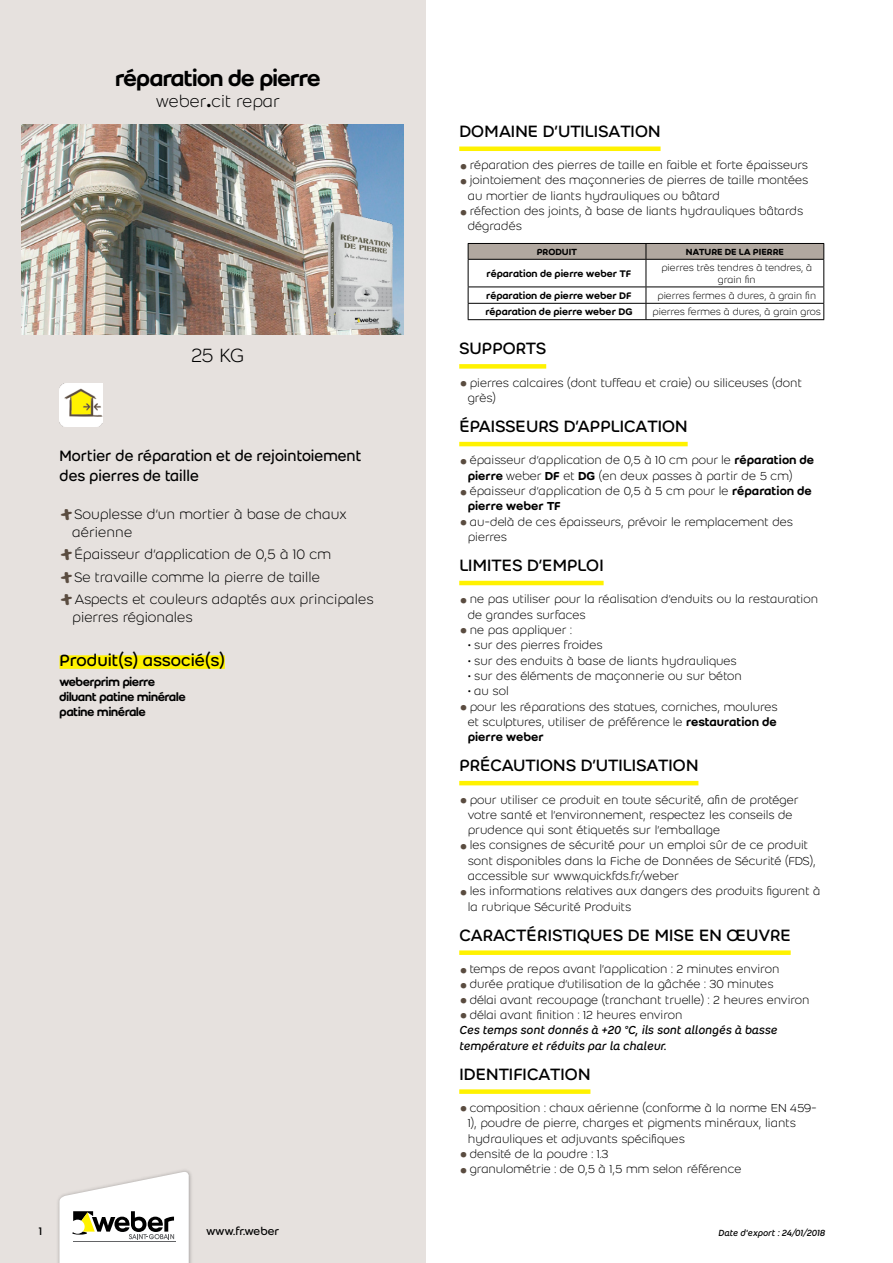
<style>
.page{position:relative;width:893px;height:1263px;background:#fff}
.page>*{position:absolute;margin:0;border:0;box-sizing:border-box;transform-origin:0 0}
.t1{font:24px "Weber Name";color:#000}
.t2{font:300 21px "Weber";color:#000}
.t3{font:18px "Weber";color:#000}
.t4{font:300 18px "Weber";color:#000}
.t5{font:16.5px/19.8px "Weber";color:#000;scale:.95 1}
.t6{font:300 15px/22.2px "Weber";color:#000}
.t7{font:300 12.75px/15.3px "Weber";color:#000}
.t8{font:italic 12.75px/15.3px "Weber";color:#000}
.t9{font:12.75px/15.3px "Weber Name";color:#000}
.t10{font:12px "Weber";letter-spacing:-.01em;color:#000}
.t11{font:300 10.5px/11.2px "Weber";color:#000;text-align:center}
.t12{font:500 10.5px "Weber";color:#000}
.t13{font:500 9.75px "Weber";letter-spacing:-.015em;color:#000}
.t14{font:italic 9.75px "Weber";color:#000}
.s1{font-family:"The Sans B8";font-weight:800}
.s2{font-family:"Weber Brush";font-weight:400;font-size:16.5px;color:#5a4c40}
.s3{font-size:34.5px;color:#5a4c40}
.s4{font-weight:500}
.s5{font-weight:300;font-style:normal;font-size:34.5px;color:#5a4c40}
.s6{font-weight:300;font-style:normal}
</style>
<div class="page">
<div style="left:0;top:0;width:425px;height:1263px;background:#e6e1de"></div>
<img style="left:58px;top:1170px;width:134px;height:93px">
<svg style="left:59px;top:1171px;width:130px;height:92px"></svg>
<hr style="left:459px;top:147px;width:202px;height:4px;background:#fff200">
<div style="left:459px;top:364px;width:87px;height:5px;background:#fff200"></div>
<hr style="left:459px;top:442px;width:229px;height:4px;background:#fff200">
<hr style="left:459px;top:581px;width:145px;height:4px;background:#fff200">
<hr style="left:459px;top:781px;width:239px;height:4px;background:#fff200">
<div style="left:459px;top:950px;width:332px;height:5px;background:#fff200"></div>
<div style="left:459px;top:1089px;width:131px;height:5px;background:#fff200"></div>
<hr style="left:468px;top:319px;width:178px;height:1px;background:#000">
<svg style="left:468px;top:243px;width:356px;height:76px"></svg>
<hr style="left:646px;top:319px;width:178px;height:1px;background:#000">
<div style="left:60px;top:655px;width:165px;height:14px;background:#fff200"></div>
<img style="left:60px;top:384px;width:42px;height:42px">
<img style="left:21px;top:124px;width:383px;height:211px">
<img style="left:323px;top:209px;width:71px;height:126px">
<h1 class="t1" style="left:116px;top:64px;width:206px">réparation de pierre</h1>
<h3 class="t4" style="left:156px;top:91px;width:126px">weber<span class="s1">.</span>cit repar</h3>
<h2 class="t2" style="left:191px;top:344px;width:55px">25 kg</h2>
<p class="t5" style="left:60px;top:446px;width:319px">MORTIER DE RÉPARATION ET DE REJOINTOIEMENT<br>DES PIERRES DE TAILLE</p>
<p class="t6" style="left:72px;top:505px;width:276px;line-height:18px;text-indent:-13px"><span class="s2">+</span>Souplesse d’un mortier à base de chaux aérienne</p>
<p class="t6" style="left:60px;top:543px;width:316px"><span class="s2">+</span>Épaisseur d’application de 0,5 à 10 cm<br><span class="s2">+</span>Se travaille comme la pierre de taille <span class="s2">+</span>Aspects et couleurs adaptés aux principales</p>
<p class="t6" style="left:72px;top:606px;width:122px">pierres régionales</p>
<h3 class="t3" style="left:60px;top:650px;width:167px">PRODUIT(S) ASSOCIÉ(S)</h3>
<p class="t9" style="left:60px;top:674px;width:128px">weberprim pierre diluant patine minérale patine minérale</p>
<p class="t10" style="left:39px;top:1224px;width:5px">1</p>
<p class="t10" style="left:206px;top:1224px;width:75px">WWW.FR.WEBER</p>
<h3 class="t3" style="left:459px;top:121px;width:203px">DOMAINE D’UTILISATION</h3>
<p class="t7" style="left:459px;top:158px;width:350px"><span class="s3">•</span> réparation des pierres de taille en faible et forte épaisseurs</p>
<p class="t7" style="left:468px;top:173px;width:342px;text-indent:-8px"><span class="s3">•</span> jointoiement des maçonneries de pierres de taille montées au mortier de liants hydrauliques ou bâtard</p>
<p class="t7" style="left:468px;top:203px;width:337px;text-indent:-8px"><span class="s3">•</span> réfection des joints, à base de liants hydrauliques bâtards dégradés</p>
<p class="t13" style="left:537px;top:246px;width:42px">PRODUIT</p>
<p class="t13" style="left:686px;top:246px;width:99px">NATURE DE LA PIERRE</p>
<p class="t12" style="left:487px;top:267px;width:146px">réparation de pierre weber TF</p>
<p class="t11" style="left:661px;top:263px;width:152px">pierres très tendres à tendres, à grain fin</p>
<p class="t12" style="left:486px;top:289px;width:147px">réparation de pierre weber DF</p>
<p class="t11" style="left:657px;top:290px;width:160px">pierres fermes à dures, à grain fin</p>
<p class="t12" style="left:485px;top:306px;width:149px">réparation de pierre weber DG</p>
<p class="t11" style="left:653px;top:307px;width:170px">pierres fermes à dures, à grain gros</p>
<h3 class="t3" style="left:459px;top:338px;width:88px">SUPPORTS</h3>
<p class="t7" style="left:468px;top:375px;width:336px;text-indent:-8px"><span class="s3">•</span> pierres calcaires (dont tuffeau et craie) ou siliceuses (dont grès)</p>
<h3 class="t3" style="left:459px;top:416px;width:230px">ÉPAISSEURS D’APPLICATION</h3>
<p class="t7" style="left:468px;top:453px;width:348px;text-indent:-8px"><span class="s3">•</span> épaisseur d’application de 0,5 à 10 cm pour le <span class="s4">réparation de pierre</span> weber <span class="s4">DF</span> et <span class="s4">DG</span> (en deux passes à partir de 5 cm)</p>
<p class="t7" style="left:468px;top:483px;width:346px;text-indent:-8px"><span class="s3">•</span> épaisseur d’application de 0,5 à 5 cm pour le <span class="s4">réparation de pierre weber TF</span></p>
<p class="t7" style="left:468px;top:514px;width:327px;text-indent:-8px"><span class="s3">•</span> au-delà de ces épaisseurs, prévoir le remplacement des pierres</p>
<h3 class="t3" style="left:459px;top:555px;width:146px">LIMITES D’EMPLOI</h3>
<p class="t7" style="left:468px;top:592px;width:352px;text-indent:-8px"><span class="s3">•</span> ne pas utiliser pour la réalisation d’enduits ou la restauration de grandes surfaces</p>
<p class="t7" style="left:459px;top:622px;width:114px"><span class="s3">•</span> ne pas appliquer :</p>
<p class="t7" style="left:468px;top:638px;width:136px">• sur des pierres froides</p>
<p class="t7" style="left:468px;top:653px;width:270px">• sur des enduits à base de liants hydrauliques</p>
<p class="t7" style="left:468px;top:668px;width:276px">• sur des éléments de maçonnerie ou sur béton</p>
<p class="t7" style="left:468px;top:684px;width:42px">• au sol</p>
<p class="t7" style="left:468px;top:699px;width:312px;text-align:justify;text-indent:-8px"><span class="s3">•</span> pour les réparations des statues, corniches, moulures et sculptures, utiliser de préférence le <span class="s4">restauration de pierre weber</span></p>
<h3 class="t3" style="left:459px;top:755px;width:241px">PRÉCAUTIONS D’UTILISATION</h3>
<p class="t7" style="left:468px;top:792px;width:333px;text-indent:-8px"><span class="s3">•</span> pour utiliser ce produit en toute sécurité, afin de protéger votre santé et l’environnement, respectez les conseils de prudence qui sont étiquetés sur l’emballage</p>
<p class="t7" style="left:468px;top:838px;width:349px;text-indent:-8px"><span class="s3">•</span> les consignes de sécurité pour un emploi sûr de ce produit sont disponibles dans la Fiche de Données de Sécurité (FDS), accessible sur www.quickfds.fr/weber</p>
<p class="t7" style="left:468px;top:884px;width:354px;text-indent:-8px"><span class="s3">•</span> les informations relatives aux dangers des produits figurent à la rubrique Sécurité Produits</p>
<h3 class="t3" style="left:459px;top:925px;width:333px">CARACTÉRISTIQUES DE MISE EN ŒUVRE</h3>
<p class="t7" style="left:459px;top:961px;width:322px"><span class="s3">•</span> temps de repos avant l’application : 2 minutes environ</p>
<p class="t7" style="left:459px;top:977px;width:316px"><span class="s3">•</span> durée pratique d’utilisation de la gâchée : 30 minutes</p>
<p class="t7" style="left:459px;top:992px;width:352px"><span class="s3">•</span> délai avant recoupage (tranchant truelle) : 2 heures environ</p>
<p class="t8" style="left:459px;top:1007px;width:320px"><span class="s5">•</span> <span class="s6">délai avant finition : 12 heures environ<br></span>Ces temps sont donnés à +20 °C, ils sont allongés à basse température et réduits par la chaleur.</p>
<h3 class="t3" style="left:459px;top:1064px;width:133px">IDENTIFICATION</h3>
<p class="t7" style="left:468px;top:1100px;width:351px;text-indent:-8px"><span class="s3">•</span> composition : chaux aérienne (conforme à la norme EN 459-<br>1), poudre de pierre, charges et pigments minéraux, liants hydrauliques et adjuvants spécifiques</p>
<p class="t7" style="left:459px;top:1146px;width:151px"><span class="s3">•</span> densité de la poudre : 1.3</p>
<p class="t7" style="left:459px;top:1161px;width:284px"><span class="s3">•</span> granulométrie : de 0,5 à 1,5 mm selon référence</p>
<p class="t14" style="left:718px;top:1227px;width:108px">Date d'export : 24/01/2018</p>
</div>
